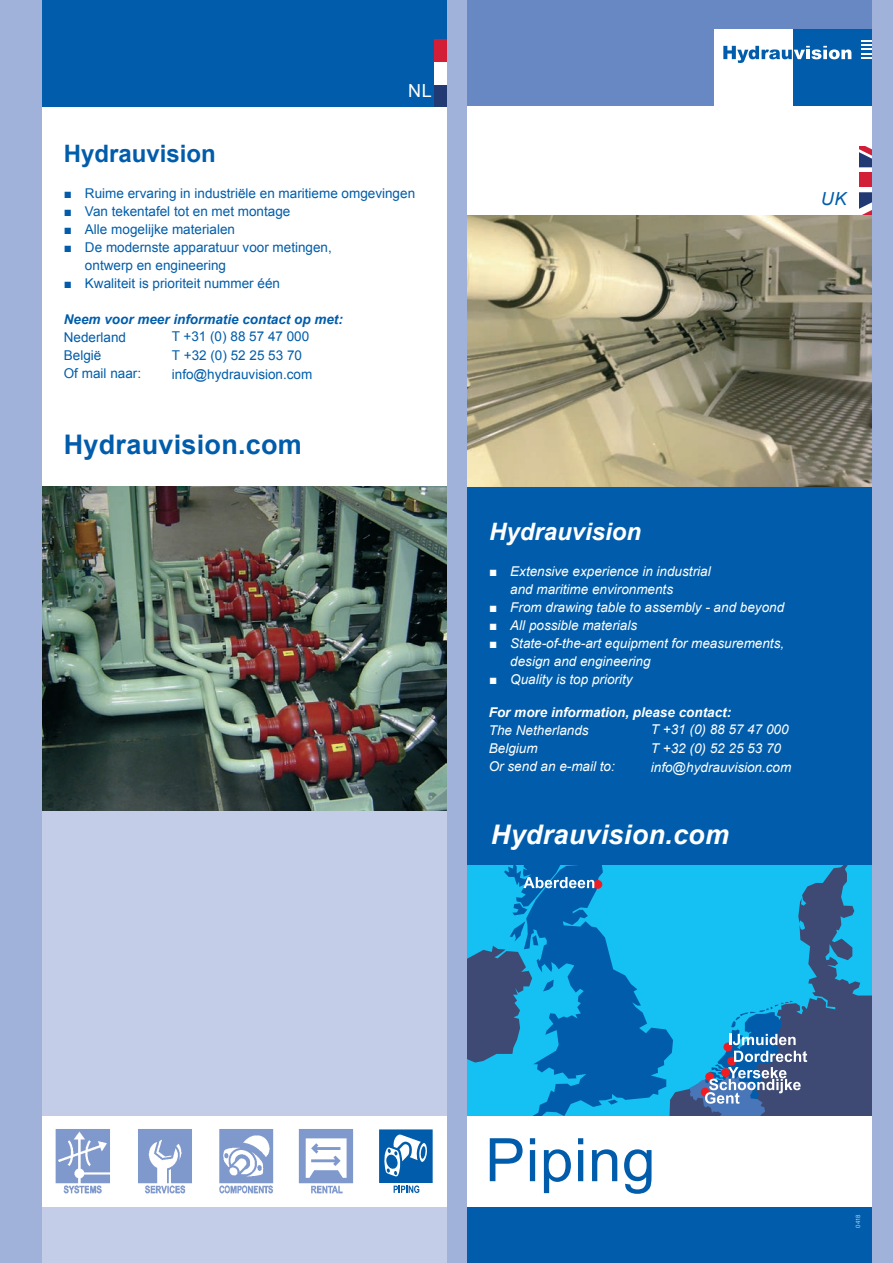
<style>
.page{position:relative;width:893px;height:1263px;background:#a1b2da}
.page>*{position:absolute;margin:0;border:0;box-sizing:border-box;transform-origin:0 0}
.t1{font:60px "Arial";letter-spacing:.01em;color:#015dab}
.t2{font:700 27px "Arial";letter-spacing:.01em;color:#015dab}
.t3{font:italic 700 27px "Arial";letter-spacing:.01em;color:#fff}
.t4{font:italic 700 24px "Arial";color:#fff}
.t5{font:700 24px "Arial";color:#015dab}
.t6{font:italic 18px "Arial";color:#015dab}
.t7{font:18px "Arial";color:#fff}
.t8{font:italic 13.5px/18px "Arial";color:#fff}
.t9{font:13.5px/18px "Arial";color:#015dab}
.t10{font:italic 700 13.5px "Arial";color:#015dab}
.t11{font:italic 700 13.5px "Arial";color:#fff}
.t12{font:300 6px "Helvetica Neue LT Std";color:#fff}
.s1{font-style:normal}
</style>
<div class="page">
<div style="left:468px;top:0;width:404px;height:1263px;background:#6888c4"></div>
<svg style="left:673px;top:864px;width:199px;height:252px;background:#2394c3"></svg>
<svg style="left:468px;top:864px;width:205px;height:252px;background:#138eca"></svg>
<svg style="left:689px;top:1001px;width:118px;height:115px;background:#4288b7"></svg>
<div style="left:42px;top:0;width:404px;height:1263px;background:#c3cde7"></div>
<div style="left:468px;top:486px;width:404px;height:378px;background:#015dab"></div>
<div style="left:42px;top:106px;width:404px;height:380px;background:#fff"></div>
<div style="left:793px;top:30px;width:79px;height:78px;background:#015dab"></div>
<div style="left:714px;top:30px;width:79px;height:78px;background:#fff"></div>
<svg style="left:723px;top:46px;width:128px;height:17px"></svg>
<svg style="left:861px;top:40px;width:11px;height:19px"></svg>
<img style="left:42px;top:486px;width:404px;height:324px">
<img style="left:468px;top:214px;width:404px;height:272px">
<div style="left:468px;top:1190px;width:404px;height:73px;background:#015dab"></div>
<div style="left:468px;top:1116px;width:404px;height:90px;background:#fff"></div>
<div style="left:42px;top:1116px;width:404px;height:90px;background:#fff"></div>
<svg style="left:379px;top:1129px;width:54px;height:64px"></svg>
<img style="left:219px;top:1129px;width:135px;height:65px">
<img style="left:55px;top:1129px;width:137px;height:65px">
<div style="left:468px;top:106px;width:404px;height:108px;background:#fff"></div>
<div style="left:859px;top:172px;width:13px;height:15px;background:#d21f37"></div>
<svg style="left:859px;top:146px;width:13px;height:21px"></svg>
<svg style="left:859px;top:192px;width:13px;height:22px"></svg>
<div style="left:42px;top:0;width:404px;height:106px;background:#015dab"></div>
<div style="left:434px;top:39px;width:12px;height:67px;background:#fff"></div>
<div style="left:434px;top:39px;width:12px;height:22px;background:#d21f37"></div>
<div style="left:434px;top:85px;width:12px;height:21px;background:#223a74"></div>
<h3 class="t7" style="left:408px;top:79px;width:25px">NL</h3>
<h3 class="t5" style="left:64px;top:138px;width:154px">Hydrauvision</h3>
<p class="t9" style="left:64px;top:184px;width:353px">■ Ruime ervaring in industriële en maritieme omgevingen</p>
<p class="t9" style="left:64px;top:202px;width:228px">■ Van tekentafel tot en met montage</p>
<p class="t9" style="left:64px;top:220px;width:173px">■ Alle mogelijke materialen</p>
<p class="t9" style="left:85px;top:238px;width:248px;text-indent:-21px">■ De modernste apparatuur voor metingen, ontwerp en engineering</p>
<p class="t9" style="left:64px;top:274px;width:218px">■ Kwaliteit is prioriteit nummer één</p>
<p class="t10" style="left:64px;top:310px;width:281px">Neem voor meer informatie contact op met:</p>
<p class="t9" style="left:64px;top:328px;width:79px">Nederland<br>België<br>Of mail naar:</p>
<p class="t9" style="left:172px;top:327px;width:142px;line-height:18.9px">T +31 (0) 88 57 47 000<br>T +32 (0) 52 25 53 70 info@hydrauvision.com</p>
<h2 class="t2" style="left:64px;top:427px;width:240px">Hydrauvision.com</h2>
<h3 class="t6" style="left:821px;top:187px;width:27px">UK</h3>
<h3 class="t4" style="left:489px;top:516px;width:154px">Hydrauvision</h3>
<p class="t8" style="left:510px;top:562px;width:202px;text-indent:-21px"><span class="s1">■</span> Extensive experience in industrial and maritime environments</p>
<p class="t8" style="left:489px;top:598px;width:297px"><span class="s1">■</span> From drawing table to assembly - and beyond</p>
<p class="t8" style="left:489px;top:616px;width:150px"><span class="s1">■</span> All possible materials</p>
<p class="t8" style="left:510px;top:634px;width:275px;text-indent:-21px"><span class="s1">■</span> State-of-the-art equipment for measurements, design and engineering</p>
<p class="t8" style="left:489px;top:670px;width:145px"><span class="s1">■</span> Quality is top priority</p>
<p class="t11" style="left:489px;top:703px;width:244px">For more information, please contact:</p>
<p class="t8" style="left:489px;top:721px;width:128px">The Netherlands<br>Belgium<br>Or send an e-mail to:</p>
<p class="t8" style="left:651px;top:720px;width:142px;line-height:18.9px">T +31 (0) 88 57 47 000<br>T +32 (0) 52 25 53 70 info@hydrauvision.com</p>
<h2 class="t3" style="left:491px;top:817px;width:240px">Hydrauvision.com</h2>
<h1 class="t1" style="left:485px;top:1121px;width:172px">Piping</h1>
<p class="t12" style="left:854px;top:1228px;width:15px;rotate:-90deg">0418</p>
</div>
